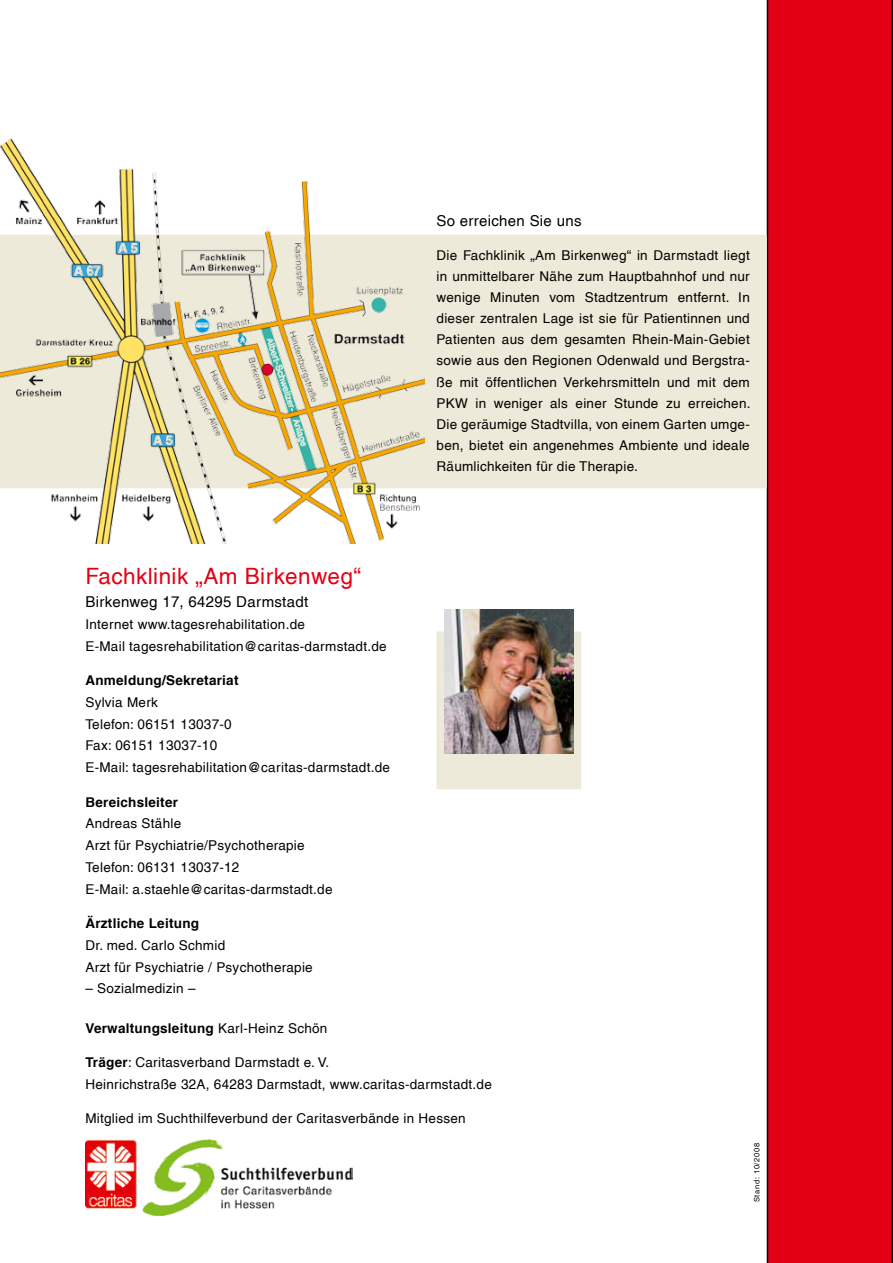
<style>
.page{position:relative;width:893px;height:1263px;background:#fff}
.page>*{position:absolute;margin:0;border:0;box-sizing:border-box;transform-origin:0 0}
.t1{font:22.5px "Helvetica";letter-spacing:.02em;color:#e30015}
.t2{font:15px "Helvetica";letter-spacing:.02em;color:#000}
.t3{font:13.5px/21.1px "Helvetica";letter-spacing:.02em;color:#000}
.t4{font:700 13.5px "Helvetica";letter-spacing:.02em;color:#000}
.t5{font:7.5px "Helvetica";letter-spacing:.09em;color:#000}
.s1{font-weight:400}
.s2{font-weight:700}
</style>
<div class="page">
<div style="left:767px;top:0;width:126px;height:1263px;background:#e30015"></div>
<div style="left:425px;top:235px;width:342px;height:253px;background:#edead9"></div>
<div style="left:437px;top:631px;width:144px;height:158px;background:#edead9"></div>
<img style="left:444px;top:610px;width:129px;height:143px">
<img style="left:86px;top:1139px;width:267px;height:76px">
<img style="left:0;top:138px;width:425px;height:405px">
<p class="t2" style="left:437px;top:212px;width:146px">So erreichen Sie uns</p>
<p class="t3" style="left:437px;top:244px;width:316px;text-align:justify">Die Fachklinik „Am Birkenweg“ in Darmstadt liegt in unmittelbarer Nähe zum Hauptbahnhof und nur wenige Minuten vom Stadtzentrum entfernt. In dieser zentralen Lage ist sie für Patientinnen und Patienten aus dem gesamten Rhein-Main-Gebiet sowie aus den Regionen Odenwald und Bergstra&shy;ße mit öffentlichen Verkehrsmitteln und mit dem PKW in weniger als einer Stunde zu erreichen.<br>Die geräumige Stadtvilla, von einem Garten umge&shy;ben, bietet ein angenehmes Ambiente und ideale Räumlichkeiten für die Therapie.</p>
<h1 class="t1" style="left:85px;top:563px;width:277px">Fachklinik „Am Birkenweg“</h1>
<p class="t2" style="left:85px;top:593px;width:224px">Birkenweg 17, 64295 Darmstadt</p>
<p class="t3" style="left:85px;top:613px;width:303px;line-height:21.8px">Internet www.tagesrehabilitation.de<br>E-Mail tagesrehabilitation@caritas-darmstadt.de</p>
<p class="t4" style="left:85px;top:672px;width:155px">Anmeldung/Sekretariat</p>
<p class="t3" style="left:85px;top:691px;width:306px;line-height:21.8px">Sylvia Merk<br>Telefon: 06151 13037-0<br>Fax: 06151 13037-10<br>E-Mail: tagesrehabilitation@caritas-darmstadt.de</p>
<p class="t4" style="left:85px;top:794px;width:94px">Bereichsleiter</p>
<p class="t3" style="left:85px;top:813px;width:249px;line-height:21.8px">Andreas Stähle<br>Arzt für Psychiatrie/Psychotherapie<br>Telefon: 06131 13037-12<br>E-Mail: a.staehle@caritas-darmstadt.de</p>
<p class="t4" style="left:85px;top:915px;width:115px">Ärztliche Leitung</p>
<p class="t3" style="left:85px;top:934px;width:229px;line-height:21.8px">Dr. med. Carlo Schmid<br>Arzt für Psychiatrie / Psychotherapie</p>
<p class="t3" style="left:85px;top:978px;width:112px">– Sozialmedizin –</p>
<p class="t4" style="left:85px;top:1020px;width:244px">Verwaltungsleitung <span class="s1">Karl-Heinz Schön</span></p>
<p class="t3" style="left:85px;top:1051px;width:408px;line-height:21.8px"><span class="s2">Träger</span>: Caritasverband Darmstadt e. V.<br>Heinrichstraße 32A, 64283 Darmstadt, www.caritas-darmstadt.de</p>
<p class="t3" style="left:85px;top:1108px;width:382px">Mitglied im Suchthilfeverbund der Caritasverbände in Hessen</p>
<p class="t5" style="left:753px;top:1202px;width:61px;rotate:-90deg">Stand: 10/2008</p>
</div>
